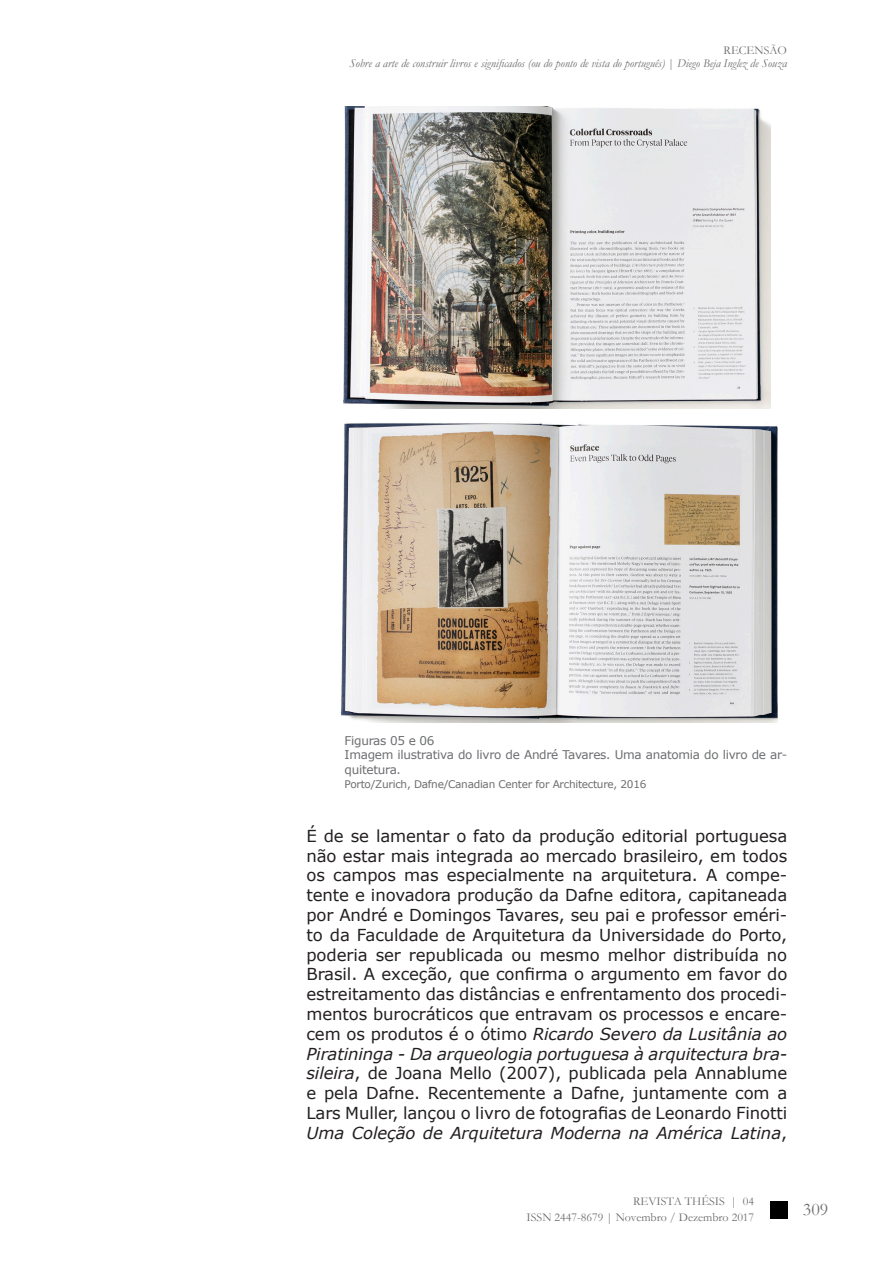
<style>
.page{position:relative;width:893px;height:1263px;background:#fff}
.page>*{position:absolute;margin:0;border:0;box-sizing:border-box;transform-origin:0 0}
.t1{font:18px "Garamond";color:#6c6d70}
.t2{font:16.5px/19.8px "Verdana";letter-spacing:-.005em;color:#231f20;text-align:justify}
.t3{font:italic 12px/13.5px "Garamond";color:#6c6d70;text-align:right}
.t4{font:12px/14.4px "Verdana";letter-spacing:-.025em;color:#6c6d70}
.t5{font:12px/16.2px "Garamond";color:#6c6d70;text-align:right}
.t6{font:10.5px "Verdana";letter-spacing:-.025em;color:#6c6d70}
.s1{font-style:normal}
.s2{font-style:italic}
</style>
<div class="page">
<div style="left:770px;top:1201px;width:17px;height:17px;background:#000"></div>
<img style="left:343px;top:106px;width:428px;height:302px">
<img style="left:340px;top:423px;width:437px;height:300px">
<p class="t3" style="left:349px;top:43px;width:439px"><span class="s1">RECENSÃO<br></span>Sobre a arte de construir livros e significados (ou do ponto de vista do português) <span class="s1">|</span> Diego Beja Inglez de Souza</p>
<p class="t4" style="left:345px;top:733px;width:444px">Figuras 05 e 06<br>Imagem ilustrativa do livro de André Tavares. Uma anatomia do livro de ar&shy;quitetura.</p>
<p class="t6" style="left:345px;top:777px;width:303px">Porto/Zurich, Dafne/Canadian Center for Architecture, 2016</p>
<p class="t2" style="left:306px;top:826px;width:482px">É de se lamentar o fato da produção editorial portuguesa não estar mais integrada ao mercado brasileiro, em todos os campos mas especialmente na arquitetura. A compe&shy;tente e inovadora produção da Dafne editora, capitaneada por André e Domingos Tavares, seu pai e professor eméri&shy;to da Faculdade de Arquitetura da Universidade do Porto, poderia ser republicada ou mesmo melhor distribuída no Brasil. A exceção, que confirma o argumento em favor do estreitamento das distâncias e enfrentamento dos procedi&shy;mentos burocráticos que entravam os processos e encare&shy;cem os produtos é o ótimo <span class="s2">Ricardo Severo da Lusitânia ao Piratininga - Da arqueologia portuguesa à arquitectura bra&shy;sileira</span>, de Joana Mello (2007), publicada pela Annablume e pela Dafne. Recentemente a Dafne, juntamente com a Lars Muller, lançou o livro de fotografias de Leonardo Finotti <span class="s2">Uma Coleção de Arquitetura Moderna na América Latina</span>,</p>
<p class="t5" style="left:527px;top:1193px;width:229px">REVISTA THÉSIS | 04<br>ISSN 2447-8679 | Novembro / Dezembro 2017</p>
<p class="t1" style="left:803px;top:1197px;width:27px">309</p>
</div>
